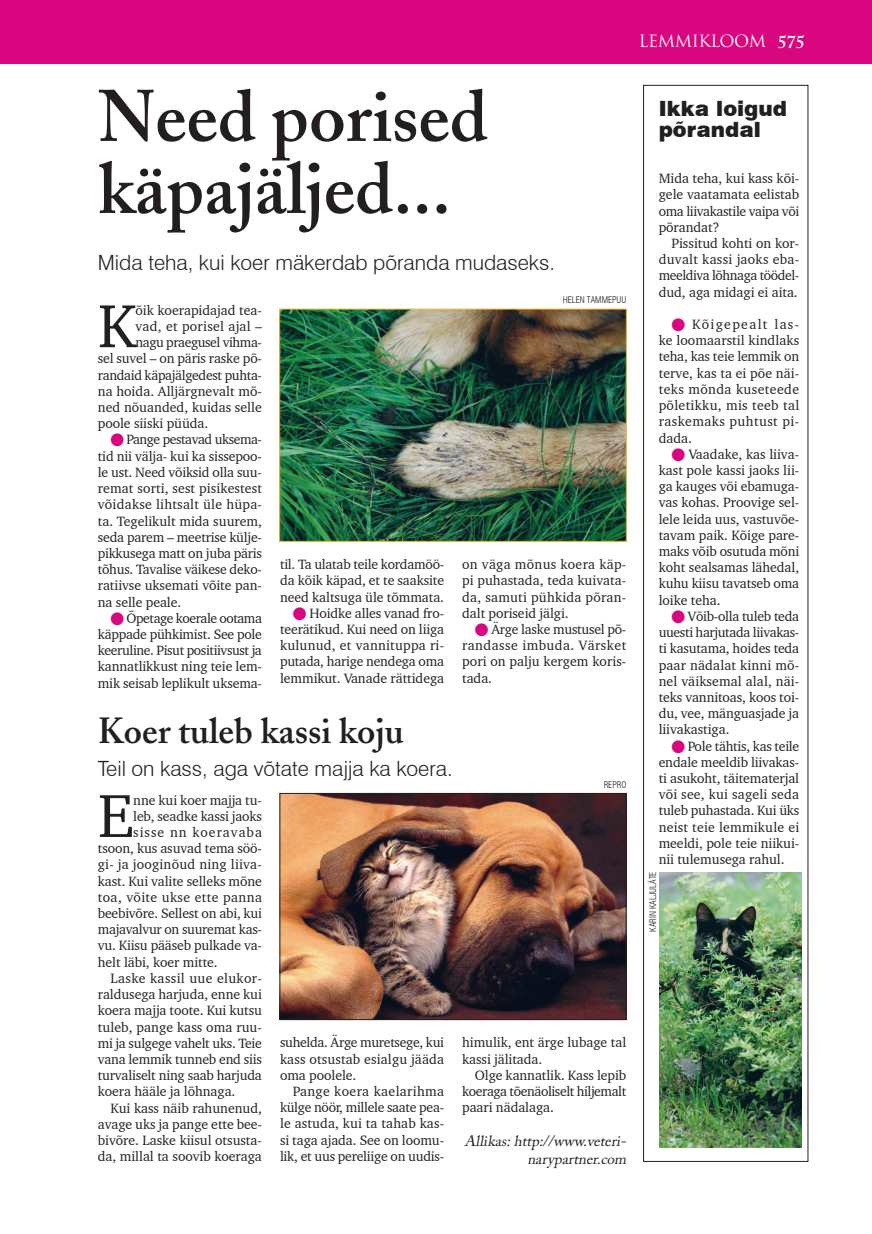
<style>
.page{position:relative;width:872px;height:1234px;background:#fff}
.page>*{position:absolute;margin:0;border:0;box-sizing:border-box;transform-origin:0 0}
.t1{font:600 72px/72px "Adobe Caslon";color:#231f20}
.t2{font:62.1px "Charter BT";color:#231f20}
.t3{font:600 36px "Adobe Caslon";color:#231f20}
.t4{font:300 21px "Swiss 721 BT";color:#231f20}
.t5{font:900 21px/21px "Swiss 721 BT";color:#231f20}
.t6{font:16.5px "Trajan Pro";letter-spacing:-.025em;color:#fff}
.t7{font:italic 15px/18px "Adobe Caslon Pro";color:#231f20;text-align:right}
.t8{font:13.8px/16.2px "Charter BT";letter-spacing:-.005em;color:#231f20;text-align:justify}
.t9{font:13.8px "Charter BT";letter-spacing:-.025em;color:#231f20}
.t10{font:13.8px "Charter BT";letter-spacing:.015em;color:#231f20}
.t11{font:13.8px "Charter BT";letter-spacing:.03em;color:#231f20}
.t12{font:13.8px "Charter BT";letter-spacing:.025em;color:#231f20}
.t13{font:13.8px "Charter BT";letter-spacing:-.03em;color:#231f20}
.t14{font:13.8px "Charter BT";letter-spacing:.02em;color:#231f20}
.t15{font:13.8px "Charter BT";letter-spacing:.07em;color:#231f20}
.t16{font:300 condensed 9px "Swiss 721 BT";color:#231f20}
.s1{font-family:"Adobe Caslon";font-weight:600;font-size:18px}
.s2{color:#d8077f}
</style>
<div class="page">
<div style="left:0;top:0;width:872px;height:64px;background:#d8077f"></div>
<div style="left:643px;top:85px;width:165px;height:1076px;border:1px solid #231f20"></div>
<img style="left:281px;top:311px;width:343px;height:228px">
<div style="left:279px;top:309px;width:347px;height:232px;border:1px solid #f2c438"></div>
<img style="left:282px;top:795px;width:342px;height:222px">
<div style="left:280px;top:793px;width:346px;height:226px;border:1px solid #231f20"></div>
<img style="left:659px;top:872px;width:142px;height:274px">
<p class="t6" style="left:639px;top:31px;width:168px">LEMMIKLOOM <span class="s1">575</span></p>
<h1 class="t1" style="left:98px;top:81px;width:391px">Need porised käpajäljed...</h1>
<h3 class="t4" style="left:98px;top:249px;width:459px">Mida teha, kui koer mäkerdab põranda mudaseks.</h3>
<h2 class="t2" style="left:98px;top:287px;width:39px">K</h2>
<p class="t8" style="left:135px;top:301px;width:128px">õik koerapidajad tea-</p>
<p class="t16" style="left:563px;top:294px;width:65px">HELEN TAMMEPUU</p>
<p class="t14" style="left:135px;top:317px;width:128px">vad, et porisel ajal –</p>
<p class="t13" style="left:135px;top:334px;width:128px">nagu praegusel vihma-</p>
<p class="t8" style="left:98px;top:350px;width:166px">sel suvel – on päris raske põ-</p>
<p class="t9" style="left:98px;top:366px;width:166px">randaid käpajälgedest puhta-</p>
<p class="t8" style="left:98px;top:382px;width:166px">na hoida. Alljärgnevalt mõ-</p>
<p class="t8" style="left:98px;top:399px;width:166px">ned nõuanded, kuidas selle</p>
<p class="t8" style="left:98px;top:415px;width:112px">poole siiski püüda.</p>
<p class="t8" style="left:98px;top:431px;width:166px;text-indent:13px"><span class="s2">●</span> Pange pestavad uksema&shy;tid nii välja- kui ka sissepoo&shy;le ust. Need võiksid olla suu&shy;remat sorti, sest pisikestest võidakse lihtsalt üle hüpa&shy;ta. Tegelikult mida suurem, seda parem – meetrise külje&shy;pikkusega matt on juba päris tõhus. Tavalise väikese deko&shy;ratiivse uksemati võite pan&shy;na selle peale.</p>
<p class="t8" style="left:98px;top:609px;width:166px;text-indent:13px"><span class="s2">●</span> Õpetage koerale ootama käppade pühkimist. See pole keeruline. Pisut positiivsust ja kannatlikkust ning teie lem&shy;mik seisab leplikult uksema-</p>
<p class="t8" style="left:280px;top:556px;width:166px">til. Ta ulatab teile kordamöö&shy;da kõik käpad, et te saaksite need kaltsuga üle tõmmata.</p>
<p class="t8" style="left:280px;top:604px;width:166px;text-indent:13px"><span class="s2">●</span> Hoidke alles vanad fro&shy;teerätikud. Kui need on liiga kulunud, et vannituppa ri&shy;putada, harige nendega oma lemmikut. Vanade rättidega</p>
<p class="t8" style="left:462px;top:556px;width:166px">on väga mõnus koera käp&shy;pi puhastada, teda kuivata&shy;da, samuti pühkida põran&shy;dalt poriseid jälgi.</p>
<p class="t8" style="left:462px;top:620px;width:166px;text-indent:13px"><span class="s2">●</span> Ärge laske mustusel põ&shy;randasse imbuda. Värsket pori on palju kergem koris&shy;tada.</p>
<h3 class="t3" style="left:98px;top:708px;width:307px">Koer tuleb kassi koju</h3>
<h3 class="t4" style="left:98px;top:755px;width:356px">Teil on kass, aga võtate majja ka koera.</h3>
<h2 class="t2" style="left:98px;top:777px;width:37px">E</h2>
<p class="t8" style="left:133px;top:791px;width:130px">nne kui koer majja tu-</p>
<p class="t8" style="left:133px;top:807px;width:130px">leb, seadke kassi jaoks</p>
<p class="t15" style="left:133px;top:823px;width:130px">sisse nn koeravaba</p>
<p class="t8" style="left:98px;top:839px;width:166px">tsoon, kus asuvad tema söö-</p>
<p class="t10" style="left:98px;top:855px;width:166px">gi- ja jooginõud ning liiva-</p>
<p class="t8" style="left:98px;top:872px;width:166px">kast. Kui valite selleks mõne</p>
<p class="t11" style="left:98px;top:888px;width:166px">toa, võite ukse ette panna</p>
<p class="t8" style="left:98px;top:904px;width:166px">beebivõre. Sellest on abi, kui</p>
<p class="t8" style="left:98px;top:920px;width:166px">majavalvur on suuremat kas-</p>
<p class="t8" style="left:98px;top:937px;width:166px">vu. Kiisu pääseb pulkade va-</p>
<p class="t8" style="left:98px;top:953px;width:121px">helt läbi, koer mitte.</p>
<p class="t12" style="left:111px;top:969px;width:153px">Laske kassil uue elukor-</p>
<p class="t8" style="left:98px;top:985px;width:166px">raldusega harjuda, enne kui</p>
<p class="t8" style="left:98px;top:1001px;width:166px">koera majja toote. Kui kutsu</p>
<p class="t8" style="left:98px;top:1018px;width:166px">tuleb, pange kass oma ruu-</p>
<p class="t8" style="left:98px;top:1034px;width:166px">mi ja sulgege vahelt uks. Teie</p>
<p class="t8" style="left:98px;top:1050px;width:166px">vana lemmik tunneb end siis</p>
<p class="t8" style="left:98px;top:1066px;width:166px">turvaliselt ning saab harjuda</p>
<p class="t8" style="left:98px;top:1082px;width:139px">koera hääle ja lõhnaga.</p>
<p class="t8" style="left:111px;top:1099px;width:153px">Kui kass näib rahunenud,</p>
<p class="t8" style="left:98px;top:1115px;width:166px">avage uks ja pange ette bee-</p>
<p class="t8" style="left:98px;top:1131px;width:166px">bivõre. Laske kiisul otsusta-</p>
<p class="t8" style="left:98px;top:1147px;width:166px">da, millal ta soovib koeraga</p>
<p class="t8" style="left:280px;top:1033px;width:166px">suhelda. Ärge muretsege, kui kass otsustab esialgu jääda oma poolele.</p>
<p class="t8" style="left:280px;top:1082px;width:166px;text-indent:13px">Pange koera kaelarihma külge nöör, millele saate pea&shy;le astuda, kui ta tahab kas&shy;si taga ajada. See on loomu&shy;lik, et uus pereliige on uudis-</p>
<p class="t16" style="left:603px;top:779px;width:24px">REPRO</p>
<p class="t8" style="left:462px;top:1033px;width:166px">himulik, ent ärge lubage tal kassi jälitada.</p>
<p class="t8" style="left:462px;top:1066px;width:166px;text-indent:13px">Olge kannatlik. Kass lepib koeraga tõenäoliselt hiljemalt paari nädalaga.</p>
<p class="t7" style="left:464px;top:1131px;width:168px">Allikas:http://www.veteri&shy;narypartner.com</p>
<h3 class="t5" style="left:658px;top:98px;width:130px">Ikka loigud põrandal</h3>
<p class="t8" style="left:658px;top:170px;width:142px">Mida teha, kui kass kõi&shy;gele vaatamata eelistab oma liivakastile vaipa või põrandat?</p>
<p class="t8" style="left:658px;top:235px;width:142px;text-indent:13px">Pissitud kohti on kor&shy;duvalt kassi jaoks eba&shy;meeldiva lõhnaga töödel&shy;dud, aga midagi ei aita.</p>
<p class="t8" style="left:658px;top:316px;width:142px;text-indent:13px"><span class="s2">●</span> Kõigepealt las&shy;ke loomaarstil kindlaks teha, kas teie lemmik on terve, kas ta ei põe näi&shy;teks mõnda kuseteede põletikku, mis teeb tal raskemaks puhtust pi&shy;dada.</p>
<p class="t8" style="left:658px;top:445px;width:142px;text-indent:13px"><span class="s2">●</span> Vaadake, kas liiva&shy;kast pole kassi jaoks lii&shy;ga kauges või ebamuga&shy;vas kohas. Proovige sel&shy;lele leida uus, vastuvõe&shy;tavam paik. Kõige pare&shy;maks võib osutuda mõni koht sealsamas lähedal, kuhu kiisu tavatseb oma loike teha.</p>
<p class="t8" style="left:658px;top:607px;width:142px;text-indent:13px"><span class="s2">●</span> Võib-olla tuleb teda uuesti harjutada liivakas&shy;ti kasutama, hoides teda paar nädalat kinni mõ&shy;nel väiksemal alal, näi&shy;teks vannitoas, koos toi&shy;du, vee, mänguasjade ja liivakastiga.</p>
<p class="t8" style="left:658px;top:737px;width:142px;text-indent:13px"><span class="s2">●</span> Pole tähtis, kas teile endale meeldib liivakas&shy;ti asukoht, täitematerjal või see, kui sageli seda tuleb puhastada. Kui üks neist teie lemmikule ei meeldi, pole teie niikui&shy;nii tulemusega rahul.</p>
<p class="t16" style="left:647px;top:931px;width:62px;rotate:-90deg">KARIN KALJULÄTE</p>
</div>
